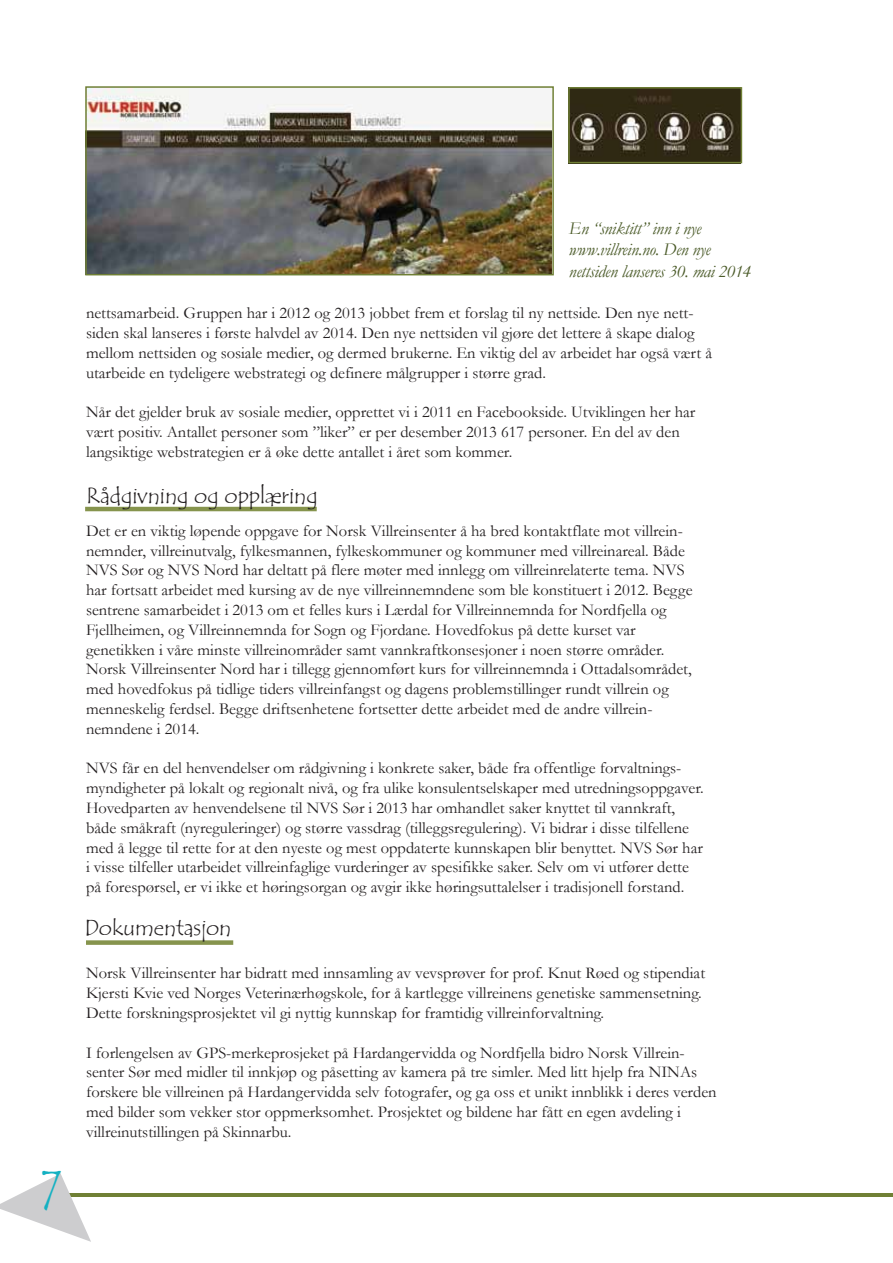
<style>
.page{position:relative;width:893px;height:1263px;background:#fff}
.page>*{position:absolute;margin:0;border:0;box-sizing:border-box;transform-origin:0 0}
.t1{font:54px "Tempus Sans ITC";color:#14b1c2;scale:.75 1}
.t2{font:22.5px "Tempus Sans ITC";letter-spacing:-.02em;color:#231f20}
.t3{font:italic 18px/21.6px "Garamond";letter-spacing:-.02em;color:#4b5b29}
.t4{font:16.5px/19.8px "Garamond";color:#231f20}
</style>
<div class="page">
<img style="left:88px;top:89px;width:463px;height:183px">
<hr style="left:64px;top:1193px;width:829px;height:4px;background:#708035">
<svg style="left:0;top:1173px;width:91px;height:69px"></svg>
<hr style="left:85px;top:507px;width:232px;height:4px;background:#86944d">
<div style="left:86px;top:940px;width:147px;height:5px;background:#86944d"></div>
<div style="left:85px;top:86px;width:469px;height:189px;border:2px solid #6f7f35"></div>
<img style="left:569px;top:90px;width:172px;height:74px">
<div style="left:568px;top:87px;width:174px;height:76px;border:2px solid #6f7f35"></div>
<h1 class="t1" style="left:41px;top:1156px;width:29px">7</h1>
<p class="t3" style="left:569px;top:217px;width:184px">En “sniktitt” inn i nye www.villrein.no. Den nye nettsiden lanseres 30. mai 2014</p>
<p class="t4" style="left:86px;top:303px;width:627px">nettsamarbeid. Gruppen har i 2012 og 2013 jobbet frem et forslag til ny nettside. Den nye nett&shy;siden skal lanseres i første halvdel av 2014. Den nye nettsiden vil gjøre det lettere å skape dialog mellom nettsiden og sosiale medier, og dermed brukerne. En viktig del av arbeidet har også vært å utarbeide en tydeligere webstrategi og definere målgrupper i større grad.</p>
<p class="t4" style="left:86px;top:402px;width:611px">Når det gjelder bruk av sosiale medier, opprettet vi i 2011 en Facebookside. Utviklingen her har vært positiv. Antallet personer som ”liker” er per desember 2013 617 personer. En del av den langsiktige webstrategien er å øke dette antallet i året som kommer.</p>
<h2 class="t2" style="left:86px;top:481px;width:233px">Rådgivning og opplæring</h2>
<p class="t4" style="left:86px;top:520px;width:608px">Det er en viktig løpende oppgave for Norsk Villreinsenter å ha bred kontaktflate mot villrein&shy;nemnder, villreinutvalg, fylkesmannen, fylkeskommuner og kommuner med villreinareal. Både NVS Sør og NVS Nord har deltatt på flere møter med innlegg om villreinrelaterte tema. NVS har fortsatt arbeidet med kursing av de nye villreinnemndene som ble konstituert i 2012. Begge sentrene samarbeidet i 2013 om et felles kurs i Lærdal for Villreinnemnda for Nordfjella og Fjellheimen, og Villreinnemnda for Sogn og Fjordane. Hovedfokus på dette kurset var genetikken i våre minste villreinområder samt vannkraftkonsesjoner i noen større områder.<br>Norsk Villreinsenter Nord har i tillegg gjennomført kurs for villreinnemnda i Ottadalsområdet, med hovedfokus på tidlige tiders villreinfangst og dagens problemstillinger rundt villrein og menneskelig ferdsel. Begge driftsenhetene fortsetter dette arbeidet med de andre villrein&shy;nemndene i 2014.</p>
<p class="t4" style="left:86px;top:758px;width:619px">NVS får en del henvendelser om rådgivning i konkrete saker, både fra offentlige forvaltnings&shy;myndigheter på lokalt og regionalt nivå, og fra ulike konsulentselskaper med utredningsoppgaver.<br>Hovedparten av henvendelsene til NVS Sør i 2013 har omhandlet saker knyttet til vannkraft, både småkraft (nyreguleringer) og større vassdrag (tilleggsregulering). Vi bidrar i disse tilfellene med å legge til rette for at den nyeste og mest oppdaterte kunnskapen blir benyttet. NVS Sør har i visse tilfeller utarbeidet villreinfaglige vurderinger av spesifikke saker. Selv om vi utfører dette på forespørsel, er vi ikke et høringsorgan og avgir ikke høringsuttalelser i tradisjonell forstand.</p>
<h2 class="t2" style="left:84px;top:913px;width:149px">Dokumentasjon</h2>
<p class="t4" style="left:86px;top:963px;width:621px">Norsk Villreinsenter har bidratt med innsamling av vevsprøver for prof. Knut Røed og stipendiat<br>Kjersti Kvie ved Norges Veterinærhøgskole, for å kartlegge villreinens genetiske sammensetning.<br>Dette forskningsprosjektet vil gi nyttig kunnskap for framtidig villreinforvaltning.</p>
<p class="t4" style="left:86px;top:1042px;width:632px">I forlengelsen av GPS-merkeprosjeket på Hardangervidda og Nordfjella bidro Norsk Villrein&shy;senter Sør med midler til innkjøp og påsetting av kamera på tre simler. Med litt hjelp fra NINAs forskere ble villreinen på Hardangervidda selv fotografer, og ga oss et unikt innblikk i deres verden med bilder som vekker stor oppmerksomhet. Prosjektet og bildene har fått en egen avdeling i villreinutstillingen på Skinnarbu.</p>
</div>
